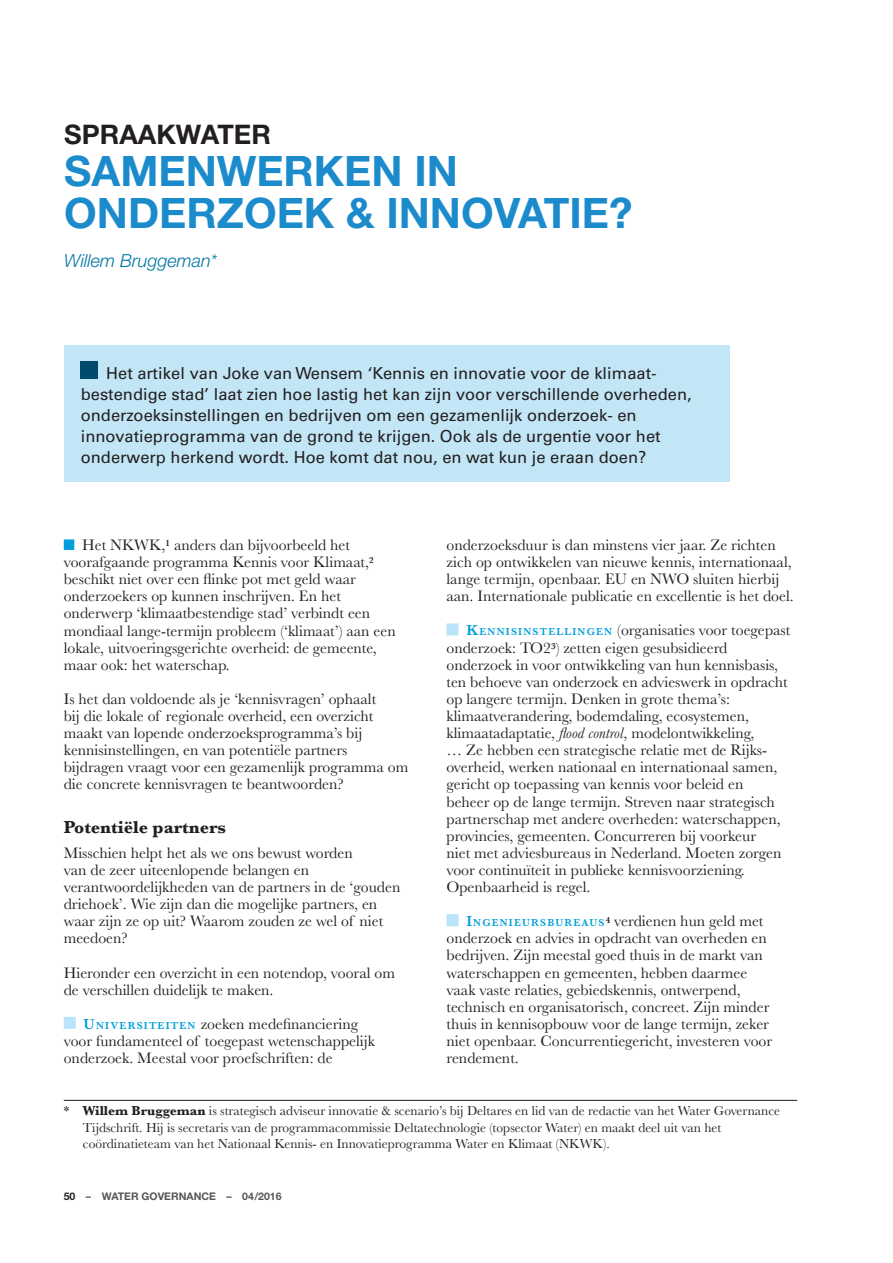
<style>
.page{position:relative;width:893px;height:1263px;background:#fff}
.page>*{position:absolute;margin:0;border:0;box-sizing:border-box;transform-origin:0 0}
.t1{font:700 42px/42px "Helvetica Neue";color:#1b8bcb}
.t2{font:700 27px "Helvetica Neue";color:#231f20}
.t3{font:700 18px "Baskerville";color:#231f20}
.t4{font:italic 300 18px "Helvetica Neue";color:#0076a3}
.t5{font:16.5px/21px "Univers";color:#231f20}
.t6{font:15.75px/17.1px "Baskerville";color:#231f20}
.t7{font:13.5px/16.5px "Baskerville";color:#231f20}
.t8{font:700 10.5px "Helvetica Neue";color:#57585a}
.s1{font-weight:600;font-size:15px;color:#009fda}
.s2{font-weight:600;font-size:10.5px;color:#009fda}
.s3{font-style:italic}
.s4{font-weight:700}
.s5{color:#231f20}
</style>
<div class="page">
<div style="left:64px;top:345px;width:665px;height:136px;background:#c3e6f6"></div>
<div style="left:64px;top:539px;width:10px;height:11px;background:#009fda"></div>
<div style="left:64px;top:1017px;width:12px;height:12px;background:#b9e5fa"></div>
<hr style="left:64px;top:1100px;width:733px;height:1px;background:#231f20">
<div style="left:81px;top:362px;width:17px;height:17px;background:#004b6c"></div>
<div style="left:446px;top:623px;width:12px;height:12px;background:#b9e5fa"></div>
<div style="left:446px;top:914px;width:12px;height:12px;background:#b9e5fa"></div>
<h2 class="t2" style="left:64px;top:118px;width:208px">SPRAAKWATER</h2>
<h1 class="t1" style="left:64px;top:149px;width:570px">SAMENWERKEN IN<br>ONDERZOEK &amp; INNOVATIE?</h1>
<p class="t4" style="left:64px;top:250px;width:154px">Willem Bruggeman*</p>
<p class="t5" style="left:81px;top:363px;width:612px;text-indent:26px">Het artikel van Joke van Wensem ‘Kennis en innovatie voor de klimaat&shy;bestendige stad’ laat zien hoe lastig het kan zijn voor verschillende overheden, onderzoeksinstellingen en bedrijven om een gezamenlijk onderzoek- en innovatieprogramma van de grond te krijgen. Ook als de urgentie voor het onderwerp herkend wordt. Hoe komt dat nou, en wat kun je eraan doen?</p>
<p class="t6" style="left:446px;top:536px;width:349px">onderzoeksduur is dan minstens vier jaar. Ze richten zich op ontwikkelen van nieuwe kennis, internationaal, lange termijn, openbaar. EU en NWO sluiten hierbij aan. Internationale publicatie en excellentie is het doel.</p>
<p class="t6" style="left:446px;top:622px;width:345px;text-indent:20px"><span class="s1">K</span><span class="s2">ENNISINSTELLINGEN</span> (organisaties voor toegepast onderzoek: TO2<sup>3</sup>) zetten eigen gesubsidieerd onderzoek in voor ontwikkeling van hun kennisbasis, ten behoeve van onderzoek en advieswerk in opdracht op langere termijn. Denken in grote thema’s: klimaatverandering, bodemdaling, ecosystemen, klimaatadaptatie, <span class="s3">flood control</span>, modelontwikkeling,<br>… Ze hebben een strategische relatie met de Rijks&shy;overheid, werken nationaal en internationaal samen, gericht op toepassing van kennis voor beleid en<br>beheer op de lange termijn. Streven naar strategisch partnerschap met andere overheden: waterschappen, provincies, gemeenten. Concurreren bij voorkeur<br>niet met adviesbureaus in Nederland. Moeten zorgen voor continuïteit in publieke kennisvoorziening.<br>Openbaarheid is regel.</p>
<p class="t6" style="left:446px;top:913px;width:327px;text-indent:20px"><span class="s1">I</span><span class="s2">NGENIEURSBUREAUS</span><sup>4</sup> verdienen hun geld met onderzoek en advies in opdracht van overheden en bedrijven. Zijn meestal goed thuis in de markt van waterschappen en gemeenten, hebben daarmee vaak vaste relaties, gebiedskennis, ontwerpend, technisch en organisatorisch, concreet. Zijn minder thuis in kennisopbouw voor de lange termijn, zeker niet openbaar. Concurrentiegericht, investeren voor rendement.</p>
<p class="t6" style="left:64px;top:536px;width:333px;text-indent:18px">Het NKWK,<sup>1</sup> anders dan bijvoorbeeld het voorafgaande programma Kennis voor Klimaat,<sup>2 </sup>beschikt niet over een flinke pot met geld waar onderzoekers op kunnen inschrijven. En het onderwerp ‘klimaatbestendige stad’ verbindt een mondiaal lange-termijn probleem (‘klimaat’) aan een lokale, uitvoeringsgerichte overheid: de gemeente, maar ook: het waterschap.</p>
<p class="t6" style="left:64px;top:690px;width:346px">Is het dan voldoende als je ‘kennisvragen’ ophaalt<br>bij die lokale of regionale overheid, een overzicht maakt van lopende onderzoeksprogramma’s bij kennisinstellingen, en van potentiële partners bijdragen vraagt voor een gezamenlijk programma om die concrete kennisvragen te beantwoorden?</p>
<p class="t3" style="left:64px;top:815px;width:164px">Potentiële partners</p>
<p class="t6" style="left:64px;top:844px;width:338px">Misschien helpt het als we ons bewust worden<br>van de zeer uiteenlopende belangen en verantwoordelijkheden van de partners in de ‘gouden driehoek’. Wie zijn dan die mogelijke partners, en waar zijn ze op uit? Waarom zouden ze wel of niet meedoen?</p>
<p class="t6" style="left:64px;top:964px;width:333px">Hieronder een overzicht in een notendop, vooral om de verschillen duidelijk te maken.</p>
<p class="t6" style="left:64px;top:1015px;width:313px;text-indent:20px"><span class="s1">U</span><span class="s2">NIVERSITEITEN</span> zoeken medefinanciering voor fundamenteel of toegepast wetenschappelijk onderzoek. Meestal voor proefschriften: de</p>
<p class="t7" style="left:83px;top:1103px;width:699px;text-indent:-19px">* <span class="s4">Willem Bruggeman</span> is strategisch adviseur innovatie &amp; scenario’s bij Deltares en lid van de redactie van het Water Governance<br>Tijdschrift. Hij is secretaris van de programmacommissie Deltatechnologie (topsector Water) en maakt deel uit van het coördinatieteam van het Nationaal Kennis- en Innovatieprogramma Water en Klimaat (NKWK).</p>
<p class="t8" style="left:64px;top:1189px;width:219px"><span class="s5">50</span> – WATER GOVERNANCE – 04/2016</p>
</div>
